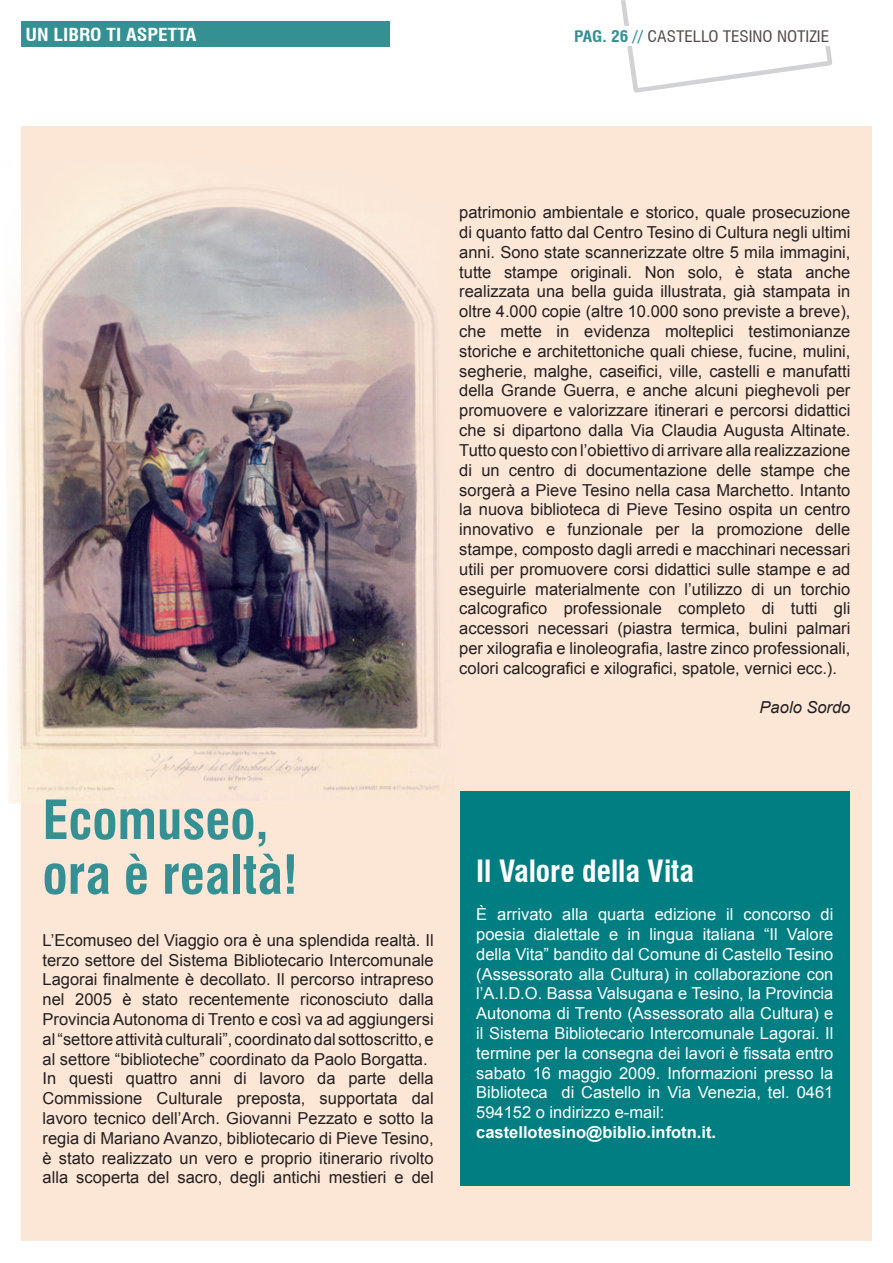
<style>
.page{position:relative;width:893px;height:1263px;background:#fff}
.page>*{position:absolute;margin:0;border:0;box-sizing:border-box;transform-origin:0 0}
.t1{font:700 condensed 52.5px/54.8px "Swiss 721 BT";color:#359094}
.t2{font:700 condensed 30px "Swiss 721 BT";color:#fff}
.t3{font:700 condensed 17.55px "Swiss 721 BT";color:#fff;scale:1.11 1}
.t4{font:16.5px/19.8px "Arial";color:#231f20}
.t5{font:16.5px/19.8px "Arial";color:#fff}
.t6{font:italic 16.5px "Arial";color:#231f20}
.t7{font:700 condensed 15.6px "Swiss 721 BT";color:#359094;scale:1.11 1}
.t8{font:condensed 15.6px "Swiss 721 BT";color:#524a47;scale:1.11 1}
.s1{font-weight:400;color:#524a47}
.s2{font-weight:700}
</style>
<div class="page">
<div style="left:21px;top:126px;width:851px;height:1114px;background:#fce7d7"></div>
<svg style="left:621px;top:0;width:211px;height:93px"></svg>
<div style="left:21px;top:21px;width:369px;height:26px;background:#359094"></div>
<div style="left:540px;top:26px;width:353px;height:20px;background:#fff"></div>
<img style="left:5px;top:157px;width:450px;height:647px">
<div style="left:460px;top:791px;width:390px;height:394px;background:#017e82"></div>
<p class="t3" style="left:26px;top:25px;width:156px">un libro ti aspetta</p>
<p class="t7" style="left:574px;top:27px;width:75px">pag. 26 // <span class="s1">CASTELLO</span></p>
<p class="t8" style="left:723px;top:27px;width:9px">TESINO</p>
<p class="t8" style="left:777px;top:27px;width:8px">NOTIZIE</p>
<p class="t4" style="left:459px;top:203px;width:393px;text-align:justify">patrimonio ambientale e storico, quale prosecuzione di quanto fatto dal Centro Tesino di Cultura negli ultimi anni. sono state scannerizzate oltre 5 mila immagini, tutte stampe originali. Non solo, è stata anche realizzata una bella guida illustrata, già stampata in oltre 4.000 copie (altre 10.000 sono previste a breve), che mette in evidenza molteplici testimonianze storiche e architettoniche quali chiese, fucine, mulini, segherie, malghe, caseifici, ville, castelli e manufatti della Grande Guerra, e anche alcuni pieghevoli per promuovere e valorizzare itinerari e percorsi didattici che si dipartono dalla Via Claudia Augusta Altinate.<br>Tutto questo con l’obiettivo di arrivare alla realizzazione di un centro di documentazione delle stampe che sorgerà a Pieve Tesino nella casa Marchetto. Intanto la nuova biblioteca di Pieve Tesino ospita un centro innovativo e funzionale per la promozione delle stampe, composto dagli arredi e macchinari necessari utili per promuovere corsi didattici sulle stampe e ad eseguirle materialmente con l’utilizzo di un torchio calcografico professionale completo di tutti gli accessori necessari (piastra termica, bulini palmari per xilografia e linoleografia, lastre zinco professionali, colori calcografici e xilografici, spatole, vernici ecc.).</p>
<p class="t6" style="left:760px;top:697px;width:92px">Paolo Sordo</p>
<p class="t1" style="left:43px;top:792px;width:257px">Ecomuseo, ora è realtà!</p>
<p class="t4" style="left:43px;top:930px;width:393px">L’Ecomuseo del Viaggio ora è una splendida realtà. Il terzo settore del Sistema Bibliotecario Intercomunale Lagorai finalmente è decollato. Il percorso intrapreso nel 2005 è stato recentemente riconosciuto dalla Provincia Autonoma di Trento e così va ad aggiungersi al “settore attività culturali”, coordinato dal sottoscritto, e al settore “biblioteche” coordinato da Paolo Borgatta.<br>In questi quattro anni di lavoro da parte della Commissione Culturale preposta, supportata dal lavoro tecnico dell’Arch. Giovanni Pezzato e sotto la regia di Mariano Avanzo, bibliotecario di Pieve Tesino, è stato realizzato un vero e proprio itinerario rivolto alla scoperta del sacro, degli antichi mestieri e del</p>
<p class="t2" style="left:476px;top:853px;width:219px">Il Valore della Vita</p>
<p class="t5" style="left:476px;top:905px;width:359px">È arrivato alla quarta edizione il concorso di poesia dialettale e in lingua italiana “Il Valore della Vita” bandito dal Comune di Castello Tesino (Assessorato alla Cultura) in collaborazione con l’A.I.D.O. Bassa Valsugana e Tesino, la Provincia Autonoma di Trento (Assessorato alla Cultura) e il Sistema Bibliotecario Intercomunale Lagorai. Il termine per la consegna dei lavori è fissata entro sabato 16 maggio 2009. Informazioni presso la Biblioteca di Castello in via Venezia, tel. 0461<br>594152 o indirizzo e-mail: <span class="s2">castellotesino@biblio.infotn.it.</span></p>
</div>
